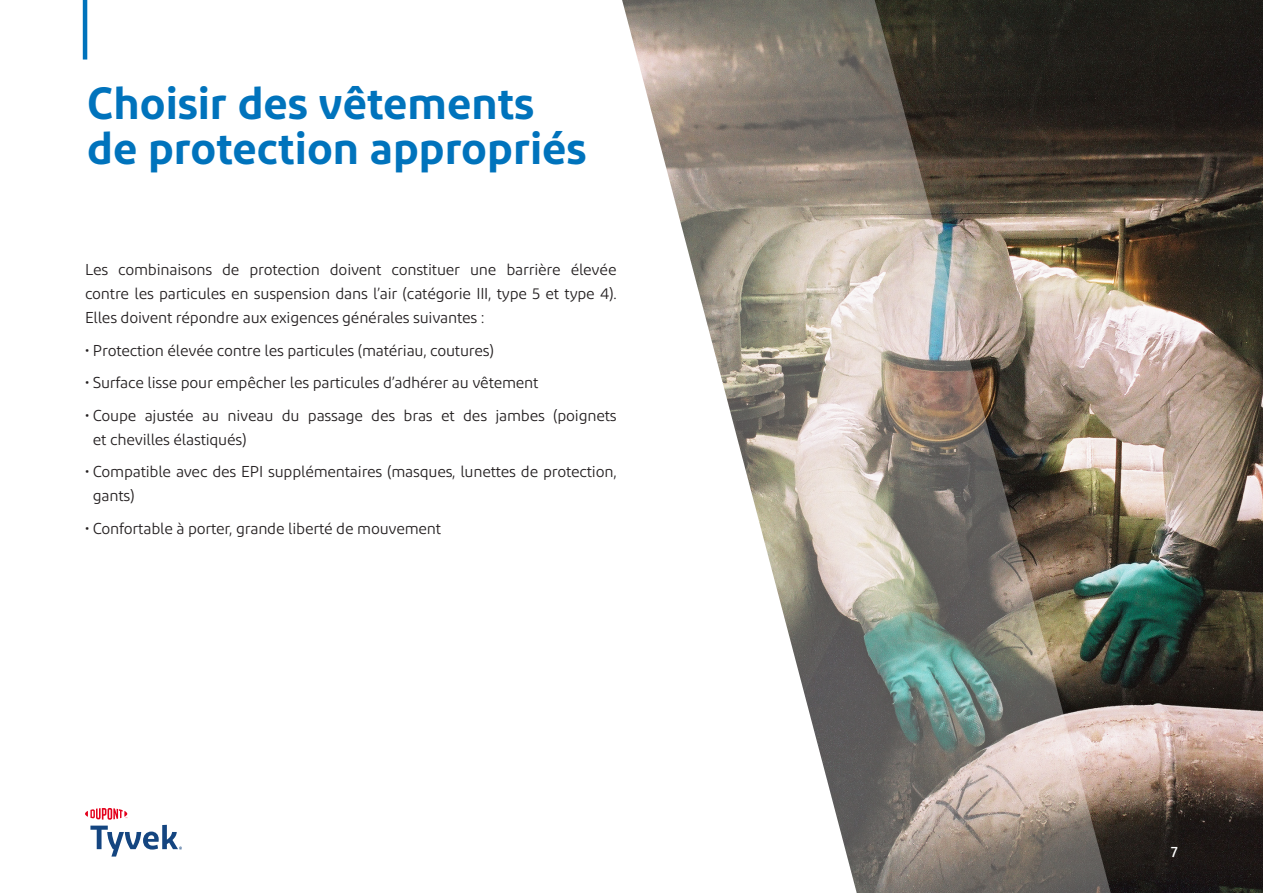
<style>
.page{position:relative;width:1263px;height:893px;background:#fff}
.page>*{position:absolute;margin:0;border:0;box-sizing:border-box;transform-origin:0 0}
.Titre_niv2{font:600 45px/45px "Diodrum";color:#0073bc}
.Texte{font:15.75px/24px "Diodrum";letter-spacing:-.015em;color:#231f20}
.t1{font:500 15px "Diodrum";color:#fff}
</style>
<div class="page">
<img style="left:1114px;top:0;width:149px;height:893px">
<img style="left:622px;top:0;width:492px;height:893px">
<hr style="left:83px;top:0;width:4px;height:60px;background:#0073bc">
<svg style="left:85px;top:808px;width:97px;height:48px"></svg>
<p class="Titre_niv2" style="left:87px;top:79px;width:501px">Choisir des vêtements de protection appropriés</p>
<p class="Texte" style="left:85px;top:258px;width:533px;text-align:justify">Les combinaisons de protection doivent constituer une barrière élevée contre les particules en suspension dans l’air (catégorie III, type 5 et type 4).<br>Elles doivent répondre aux exigences générales suivantes :</p>
<p class="Texte" style="left:85px;top:338px;width:410px">• Protection élevée contre les particules (matériau, coutures)</p>
<p class="Texte" style="left:85px;top:371px;width:455px">• Surface lisse pour empêcher les particules d’adhérer au vêtement</p>
<p class="Texte" style="left:93px;top:403px;width:525px;text-indent:-8px">• Coupe ajustée au niveau du passage des bras et des jambes (poignets et chevilles élastiqués)</p>
<p class="Texte" style="left:93px;top:460px;width:525px;text-indent:-8px">• Compatible avec des EPI supplémentaires (masques, lunettes de protection, gants)</p>
<p class="Texte" style="left:85px;top:516px;width:358px">• Confortable à porter, grande liberté de mouvement</p>
<p class="t1" style="left:1171px;top:842px;width:9px">7</p>
</div>
